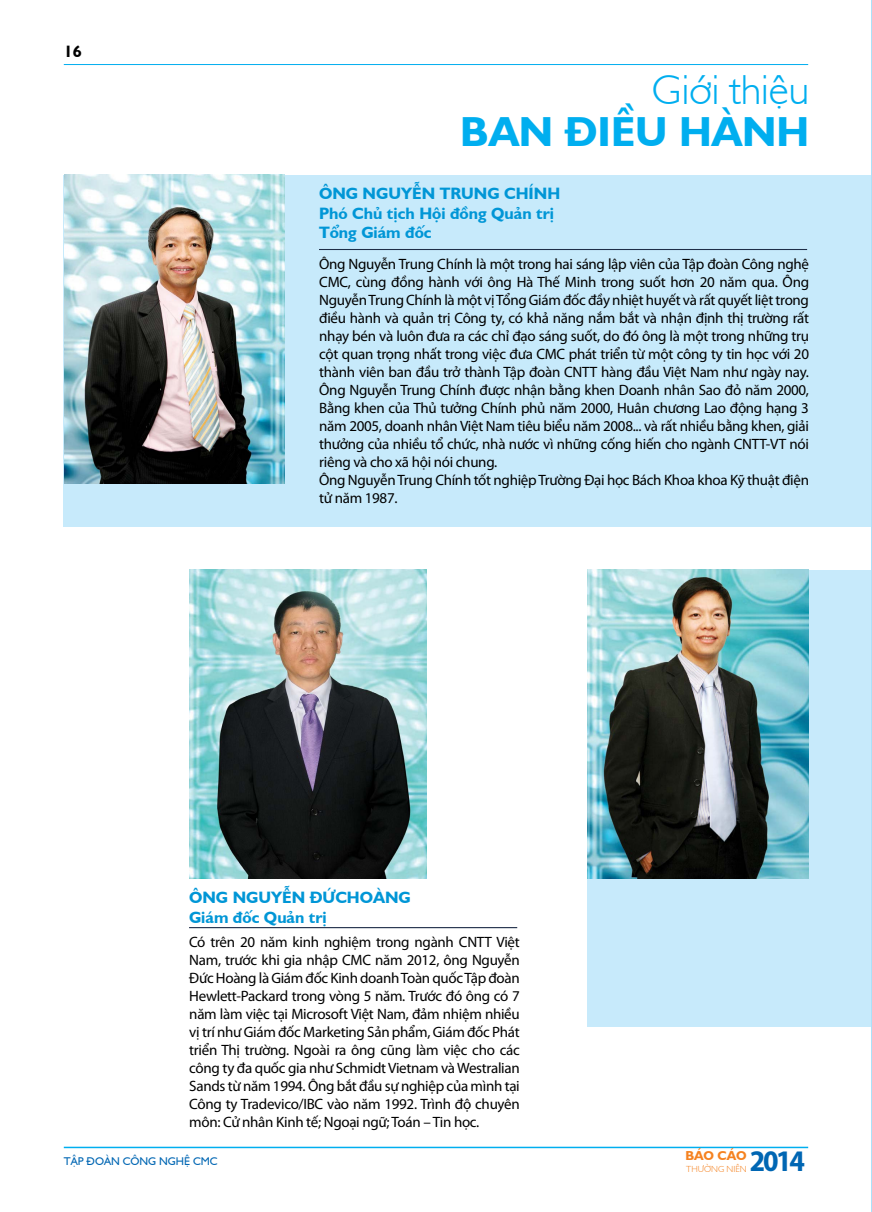
<style>
.page{position:relative;width:872px;height:1212px;background:#fff}
.page>*{position:absolute;margin:0;border:0;box-sizing:border-box;transform-origin:0 0}
.t1{font:42px "Humanist 521 Bold VU";color:#00aeef}
.t2{font:42px "Humanist 521 Light VU";color:#00aeef}
.t3{font:700 semi-condensed 30px "Myriad Pro";color:#0066b3}
.t4{font:16.5px/19.8px "Humanist 521 Bold VU";color:#0096d6}
.t5{font:16.5px "Humanist 521 Bold VU";color:#000}
.t6{font:15px/18px "Myriad Pro";letter-spacing:-.02em;color:#000;text-align:justify}
.t7{font:13.05px "Humanist 521 Bold VU";color:#f58220}
.t8{font:11.25px "Humanist 521 VU";color:#0066b3}
.t9{font:8.85px "Humanist 521 Light VU";color:#f58220}
</style>
<div class="page">
<hr style="left:64px;top:64px;width:744px;height:1px;background:#00aeef">
<hr style="left:64px;top:1147px;width:744px;height:1px;background:#00aeef">
<div style="left:587px;top:570px;width:285px;height:456px;background:#c7eafb"></div>
<hr style="left:189px;top:927px;width:328px;height:1px;background:#1e2e48">
<div style="left:64px;top:175px;width:808px;height:352px;background:#c7eafb"></div>
<img style="left:65px;top:175px;width:220px;height:308px">
<img style="left:189px;top:570px;width:237px;height:308px">
<img style="left:588px;top:570px;width:220px;height:308px">
<hr style="left:319px;top:249px;width:488px;height:1px;background:#1e2e48">
<hr style="left:871px;top:0;width:1px;height:1212px;background:#abe1fa">
<p class="t5" style="left:64px;top:38px;width:19px">16</p>
<h1 class="t2" style="left:652px;top:60px;width:159px">Giới thiệu</h1>
<h1 class="t1" style="left:460px;top:100px;width:350px">BAN ĐIỀU HÀNH</h1>
<p class="t4" style="left:319px;top:182px;width:243px">ÔNG NGUYỄN TRUNG CHÍNH<br>Phó Chủ tịch Hội đồng Quản trị<br>Tổng Giám đốc</p>
<p class="t6" style="left:319px;top:255px;width:491px;text-align:left">Ông Nguyễn Trung Chính là một trong hai sáng lập viên của Tập đoàn Công nghệ CMC, cùng đồng hành với ông Hà Thế Minh trong suốt hơn 20 năm qua. Ông Nguyễn Trung Chính là một vị Tổng Giám đốc đầy nhiệt huyết và rất quyết liệt trong điều hành và quản trị Công ty, có khả năng nắm bắt và nhận định thị trường rất nhạy bén và luôn đưa ra các chỉ đạo sáng suốt, do đó ông là một trong những trụ cột quan trọng nhất trong việc đưa CMC phát triển từ một công ty tin học với 20 thành viên ban đầu trở thành Tập đoàn CNTT hàng đầu Việt Nam như ngày nay.<br>Ông Nguyễn Trung Chính được nhận bằng khen Doanh nhân Sao đỏ năm 2000, Bằng khen của Thủ tưởng Chính phủ năm 2000, Huân chương Lao động hạng 3 năm 2005, doanh nhân Việt Nam tiêu biểu năm 2008... và rất nhiều bằng khen, giải thưởng của nhiều tổ chức, nhà nước vì những cống hiến cho ngành CNTT-VT nói riêng và cho xã hội nói chung.<br>Ông Nguyễn Trung Chính tốt nghiệp Trường Đại học Bách Khoa khoa Kỹ thuật điện tử năm 1987.</p>
<p class="t4" style="left:189px;top:886px;width:223px">ÔNG NGUYỄN ĐỨCHOÀNG<br>Giám đốc Quản trị</p>
<p class="t6" style="left:189px;top:933px;width:332px">Có trên 20 năm kinh nghiệm trong ngành CNTT Việt Nam, trước khi gia nhập CMC năm 2012, ông Nguyễn Đức Hoàng là Giám đốc Kinh doanh Toàn quốc Tập đoàn Hewlett-Packard trong vòng 5 năm. Trước đó ông có 7 năm làm việc tại Microsoft Việt Nam, đảm nhiệm nhiều vị trí như Giám đốc Marketing Sản phẩm, Giám đốc Phát triển Thị trường. Ngoài ra ông cũng làm việc cho các công ty đa quốc gia như Schmidt Vietnam và Westralian Sands từ năm 1994. Ông bắt đầu sự nghiệp của mình tại Công ty Tradevico/IBC vào năm 1992. Trình độ chuyên môn: Cử nhân Kinh tế; Ngoại ngữ; Toán – Tin học.</p>
<p class="t8" style="left:64px;top:1153px;width:155px">TẬP ĐOÀN CÔNG NGHỆ CMC</p>
<p class="t7" style="left:685px;top:1146px;width:63px">BÁO CÁO</p>
<p class="t9" style="left:686px;top:1162px;width:62px">THƯỜNG NIÊN</p>
<h2 class="t3" style="left:750px;top:1141px;width:57px">2014</h2>
</div>
